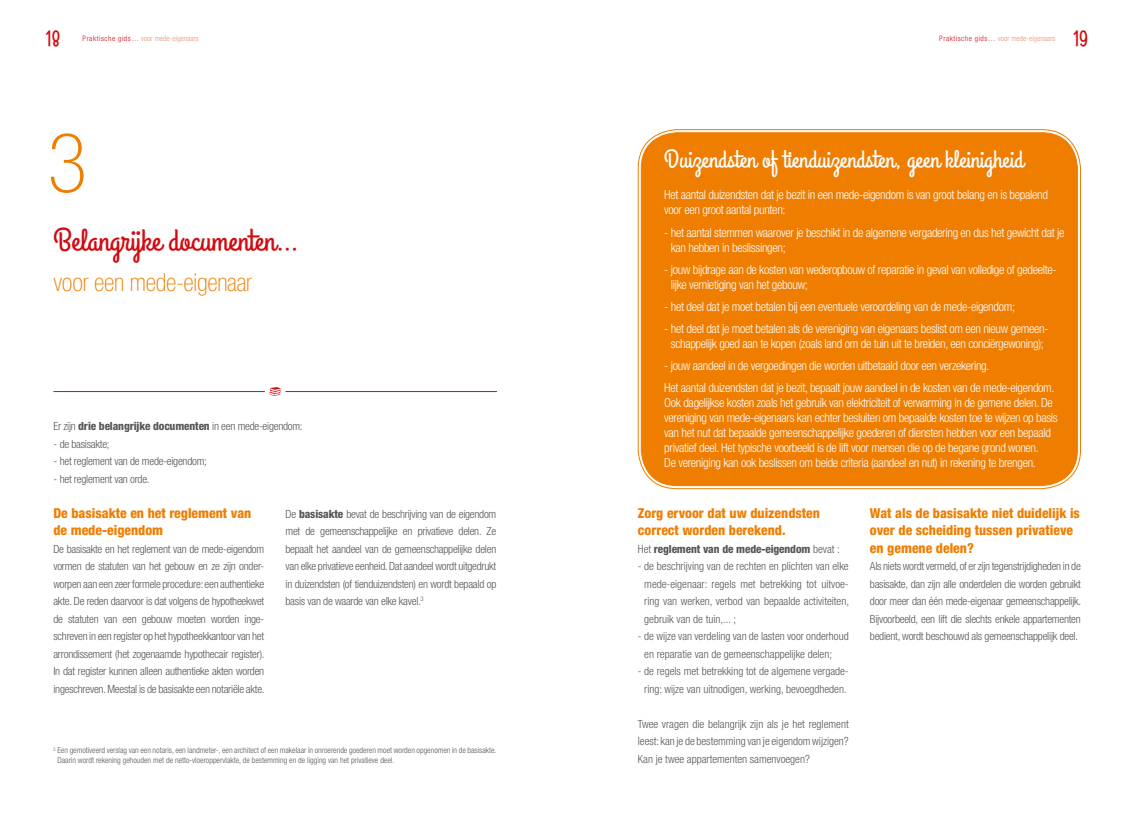
<style>
.page{position:relative;width:1134px;height:815px;background:#fff}
.page>*{position:absolute;margin:0;border:0;box-sizing:border-box;transform-origin:0 0}
.t1{font:100 condensed 82.75px "Helvetica Neue LT Std";color:#ef7d00}
.t2{font:31.25px "Grand Hotel";color:#d20b11}
.t3{font:25px "Grand Hotel";color:#fff}
.t4{font:100 condensed 25px "Helvetica Neue LT Std";letter-spacing:-.01em;color:#ef7d00}
.t5{font:22.5px "Grand Hotel";color:#d20b11}
.t6{font:800 condensed 13.75px/17.5px "Helvetica Neue LT Std";color:#ef7d00}
.t7{font:300 condensed 12.5px/15px "Helvetica Neue LT Std";letter-spacing:-.025em;color:#fff}
.t8{font:300 condensed 11.25px/17.5px "Helvetica Neue LT Std";color:#575756;text-align:justify}
.t9{font:300 condensed 11.25px "Helvetica Neue LT Std";letter-spacing:-.02em;color:#575756}
.t10{font:800 condensed 11.25px "Helvetica Neue LT Std";letter-spacing:-.01em;color:#575756}
.t11{font:300 condensed 8.12px/9.8px "Helvetica Neue LT Std";color:#575756}
.t12{font:300 condensed 7.5px "Helvetica Neue LT Std";letter-spacing:.01em;color:#eb9578}
.s1{color:#d20b11}
.s2{font-weight:800}
.s3{font-weight:300}
</style>
<div class="page">
<hr style="left:54px;top:391px;width:211px;height:1px;background:#d20b11">
<hr style="left:286px;top:391px;width:211px;height:1px;background:#d20b11">
<div style="left:641px;top:133px;width:436px;height:353px;background:#ef7d00;border-radius:36px"></div>
<svg style="left:269px;top:387px;width:12px;height:9px"></svg>
<h3 class="t5" style="left:46px;top:25px;width:16px">18</h3>
<h3 class="t5" style="left:1073px;top:25px;width:16px">19</h3>
<p class="t12" style="left:83px;top:34px;width:118px"><span class="s1">Praktische gids…</span> voor mede-eigenaars</p>
<p class="t12" style="left:939px;top:34px;width:118px"><span class="s1">Praktische gids…</span> voor mede-eigenaars</p>
<h1 class="t1" style="left:47px;top:116px;width:41px">3</h1>
<h2 class="t2" style="left:53px;top:220px;width:247px">Belangrijke documenten…</h2>
<h3 class="t4" style="left:53px;top:268px;width:200px">voor een mede-eigenaar</h3>
<p class="t9" style="left:53px;top:420px;width:251px">Er zijn <span class="s2">drie belangrijke documenten</span> in een mede-eigendom:</p>
<p class="t9" style="left:53px;top:437px;width:58px">- de basisakte;</p>
<p class="t9" style="left:53px;top:455px;width:155px">- het reglement van de mede-eigendom;</p>
<p class="t9" style="left:53px;top:472px;width:98px">- het reglement van orde.</p>
<p class="t6" style="left:53px;top:504px;width:199px">De basisakte en het reglement van de mede-eigendom</p>
<p class="t8" style="left:53px;top:540px;width:213px">De basisakte en het reglement van de mede-eigendom vormen de statuten van het gebouw en ze zijn onder&shy;worpen aan een zeer formele procedure: een authentieke akte. De reden daarvoor is dat volgens de hypotheekwet de statuten van een gebouw moeten worden inge&shy;schreven in een register op het hypotheekkantoor van het arrondissement (het zogenaamde hypothecair register).<br>In dat register kunnen alleen authentieke akten worden ingeschreven. Meestal is de basisakte een notariële akte.</p>
<p class="t8" style="left:285px;top:505px;width:212px">De <span class="s2">basisakte</span> bevat de beschrijving van de eigendom met de gemeenschappelijke en privatieve delen. Ze bepaalt het aandeel van de gemeenschappelijke delen van elke privatieve eenheid. Dat aandeel wordt uitgedrukt in duizendsten (of tienduizendsten) en wordt bepaald op basis van de waarde van elke kavel.<sup>3</sup></p>
<p class="t11" style="left:57px;top:746px;width:441px;text-indent:-4px"><sup>3</sup> Een gemotiveerd verslag van een notaris, een landmeter-, een architect of een makelaar in onroerende goederen moet worden opgenomen in de basisakte.<br>Daarin wordt rekening gehouden met de netto-vloeroppervlakte, de bestemming en de ligging van het privatieve deel.</p>
<h3 class="t3" style="left:664px;top:143px;width:361px">Duizendsten of tienduizendsten, geen kleinigheid</h3>
<p class="t7" style="left:664px;top:187px;width:385px">Het aantal duizendsten dat je bezit in een mede-eigendom is van groot belang en is bepalend voor een groot aantal punten:</p>
<p class="t7" style="left:671px;top:224px;width:395px;text-indent:-7px">- het aantal stemmen waarover je beschikt in de algemene vergadering en dus het gewicht dat je kan hebben in beslissingen;</p>
<p class="t7" style="left:671px;top:262px;width:387px;text-indent:-7px">- jouw bijdrage aan de kosten van wederopbouw of reparatie in geval van volledige of gedeelte&shy;lijke vernietiging van het gebouw;</p>
<p class="t7" style="left:664px;top:299px;width:352px">- het deel dat je moet betalen bij een eventuele veroordeling van de mede-eigendom;</p>
<p class="t7" style="left:664px;top:321px;width:386px;text-align:center">- het deel dat je moet betalen als de vereniging van eigenaars beslist om een nieuw gemeen&shy;schappelijk goed aan te kopen (zoals land om de tuin uit te breiden, een conciërgewoning);</p>
<p class="t7" style="left:664px;top:354px;width:392px;line-height:22.1px">- jouw aandeel in de vergoedingen die worden uitbetaald door een verzekering.<br>Het aantal duizendsten dat je bezit, bepaalt jouw aandeel in de kosten van de mede-eigendom.</p>
<p class="t7" style="left:664px;top:395px;width:395px">Ook dagelijkse kosten zoals het gebruik van elektriciteit of verwarming in de gemene delen. De vereniging van mede-eigenaars kan echter besluiten om bepaalde kosten toe te wijzen op basis van het nut dat bepaalde gemeenschappelijke goederen of diensten hebben voor een bepaald privatief deel. Het typische voorbeeld is de lift voor mensen die op de begane grond wonen.<br>De vereniging kan ook beslissen om beide criteria (aandeel en nut) in rekening te brengen.</p>
<p class="t6" style="left:638px;top:504px;width:184px">Zorg ervoor dat uw duizendsten correct worden berekend.</p>
<p class="t10" style="left:638px;top:542px;width:204px"><span class="s3">Het</span> reglement van de mede-eigendom <span class="s3">bevat :</span></p>
<p class="t8" style="left:644px;top:557px;width:206px;text-indent:-6px">- de beschrijving van de rechten en plichten van elke mede-eigenaar: regels met betrekking tot uitvoe&shy;ring van werken, verbod van bepaalde activiteiten, gebruik van de tuin,... ;</p>
<p class="t8" style="left:644px;top:627px;width:206px;text-indent:-6px">- de wijze van verdeling van de lasten voor onderhoud en reparatie van de gemeenschappelijke delen;</p>
<p class="t8" style="left:638px;top:662px;width:212px;text-align:center">- de regels met betrekking tot de algemene vergade&shy;ring: wijze van uitnodigen, werking, bevoegdheden.</p>
<p class="t8" style="left:638px;top:715px;width:212px">Twee vragen die belangrijk zijn als je het reglement leest: kan je de bestemming van je eigendom wijzigen?<br>Kan je twee appartementen samenvoegen?</p>
<p class="t6" style="left:870px;top:504px;width:212px">Wat als de basisakte niet duidelijk is over de scheiding tussen privatieve en gemene delen?</p>
<p class="t8" style="left:870px;top:557px;width:213px">Als niets wordt vermeld, of er zijn tegenstrijdigheden in de basisakte, dan zijn alle onderdelen die worden gebruikt door meer dan één mede-eigenaar gemeenschappelijk.<br>Bijvoorbeeld, een lift die slechts enkele appartementen bedient, wordt beschouwd als gemeenschappelijk deel.</p>
</div>
